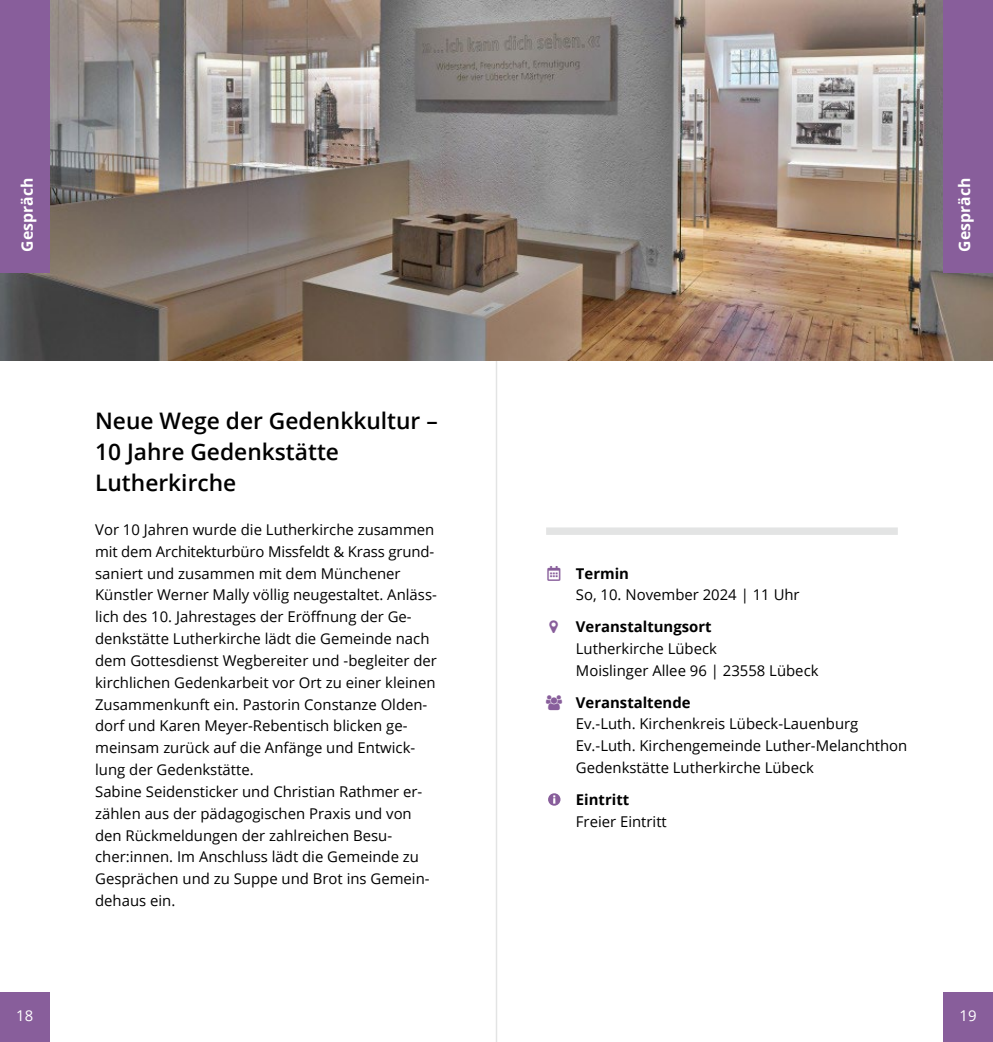
<style>
.page{position:relative;width:993px;height:1042px;background:#fff}
.page>*{position:absolute;margin:0;border:0;box-sizing:border-box;transform-origin:0 0}
.HL_Headline_3_-_14_6{font:600 22.75px/31px "Open Sans";color:#000}
.HL_Headline_4_-_10_5{font:700 15.75px "Open Sans";color:#fff}
.HL_Fließtext_8_5_4_4{font:14.88px/21.9px "Open Sans";color:#000}
.t1{font:14.88px "Open Sans";color:#fff}
.s1{color:#885e9b}
.s2{font-weight:700}
</style>
<div class="page">
<div style="left:0;top:992px;width:50px;height:50px;background:#885e9b"></div>
<div style="left:943px;top:992px;width:49px;height:50px;background:#885e9b"></div>
<hr style="left:495px;top:0;width:2px;height:1042px;background:#e3e4e4">
<img style="left:0;top:0;width:992px;height:360px">
<div style="left:943px;top:0;width:49px;height:273px;background:#885e9b"></div>
<div style="left:0;top:0;width:50px;height:273px;background:#885e9b"></div>
<div style="left:546px;top:527px;width:351px;height:8px;background:#e3e4e4"></div>
<svg style="left:548px;top:793px;width:12px;height:12px"></svg>
<p class="HL_Headline_4_-_10_5" style="left:16px;top:252px;width:75px;rotate:-90deg">Gespräch</p>
<p class="HL_Headline_4_-_10_5" style="left:953px;top:252px;width:75px;rotate:-90deg">Gespräch</p>
<p class="HL_Headline_4_-_10_5" style="left:16px;top:252px;width:61px;rotate:-90deg">Vortrag</p>
<p class="HL_Headline_3_-_14_6" style="left:95px;top:405px;width:344px">Neue Wege der Gedenkkultur –<br>10 Jahre Gedenkstätte<br>Lutherkirche</p>
<p class="HL_Fließtext_8_5_4_4" style="left:95px;top:518px;width:343px">Vor 10 Jahren wurde die Lutherkirche zusammen mit dem Architekturbüro Missfeldt &amp; Krass grund&shy;saniert und zusammen mit dem Münchener Künstler Werner Mally völlig neugestaltet. Anläss&shy;lich des 10. Jahrestages der Eröffnung der Ge&shy;denkstätte Lutherkirche lädt die Gemeinde nach dem Gottesdienst Wegbereiter und -begleiter der kirchlichen Gedenkarbeit vor Ort zu einer kleinen Zusammenkunft ein. Pastorin Constanze Olden&shy;dorf und Karen Meyer-Rebentisch blicken ge&shy;meinsam zurück auf die Anfänge und Entwick&shy;lung der Gedenkstätte.<br>Sabine Seidensticker und Christian Rathmer er&shy;zählen aus der pädagogischen Praxis und von den Rückmeldungen der zahlreichen Besu&shy;cher:innen. Im Anschluss lädt die Gemeinde zu Gesprächen und zu Suppe und Brot ins Gemein&shy;dehaus ein.</p>
<p class="HL_Fließtext_8_5_4_4" style="left:575px;top:562px;width:225px;text-indent:-28px"><span class="s1">●■●▼</span> <span class="s2">Termin<br></span>So, 10. November 2024 | 11 Uhr</p>
<p class="HL_Fließtext_8_5_4_4" style="left:575px;top:615px;width:244px"><span class="s2">Veranstaltungsort<br></span>Lutherkirche Lübeck<br>Moislinger Allee 96 | 23558 Lübeck</p>
<p class="HL_Fließtext_8_5_4_4" style="left:575px;top:691px;width:333px"><span class="s2">Veranstaltende<br></span>Ev.-Luth. Kirchenkreis Lübeck-Lauenburg Ev.-Luth. Kirchengemeinde Luther-Melanchthon Gedenkstätte Lutherkirche Lübeck</p>
<p class="HL_Fließtext_8_5_4_4" style="left:575px;top:788px;width:92px"><span class="s2">Eintritt<br></span>Freier Eintritt</p>
<p class="t1" style="left:16px;top:1005px;width:19px">18</p>
<p class="t1" style="left:959px;top:1005px;width:19px">19</p>
</div>
